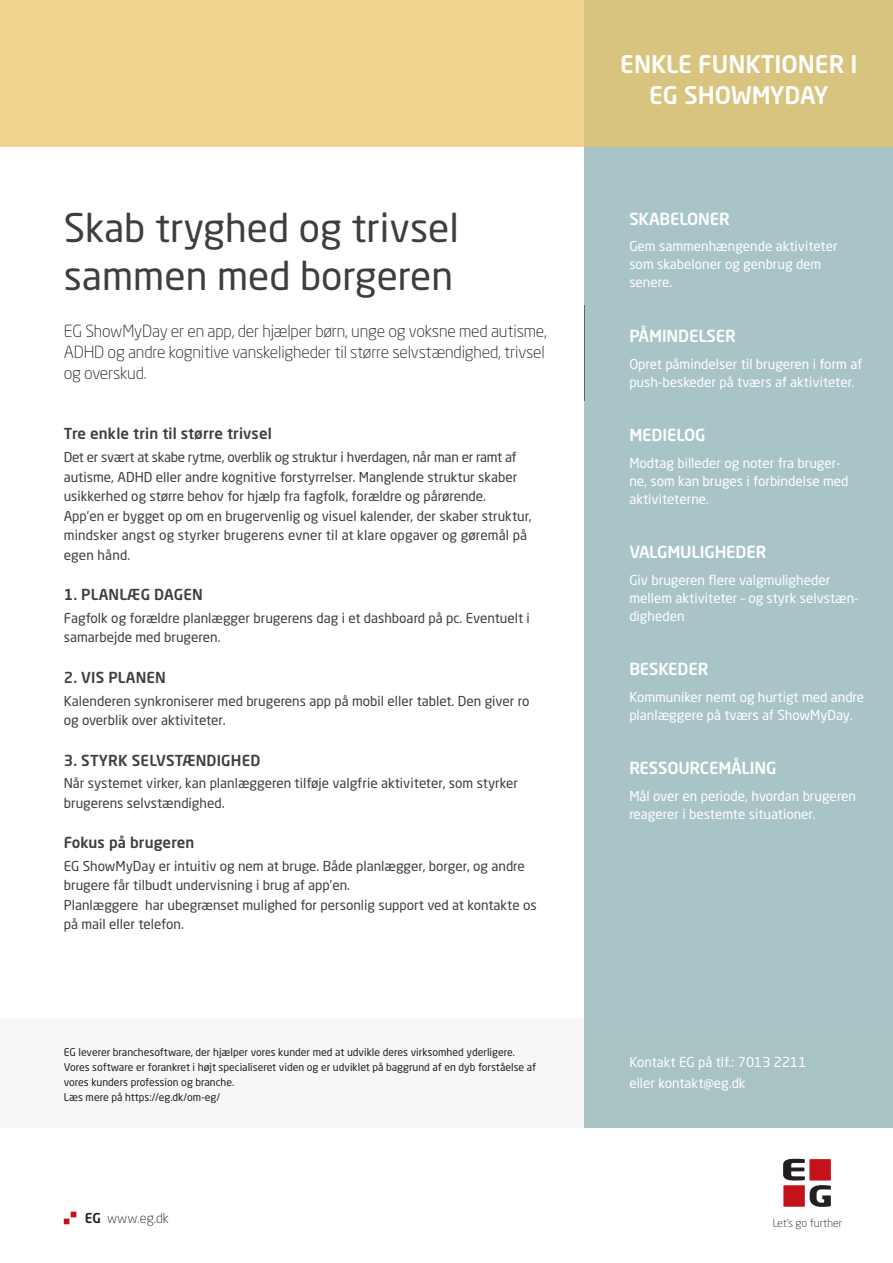
<style>
.page{position:relative;width:893px;height:1263px;background:#fff}
.page>*{position:absolute;margin:0;border:0;box-sizing:border-box;transform-origin:0 0}
.Overskrift{font:39px/48px "Neo Sans Std";color:#3e3e3f}
.t1{font:500 24px "Neo Sans Std";color:#fff}
.Manchet{font:300 16.5px/21px "Neo Sans Std";letter-spacing:-.01em;color:#231f20}
.Fordele{font:500 16.5px "Neo Sans Std";letter-spacing:-.01em;color:#fff}
.Mellemrubrik{font:500 15px "Neo Sans Std";letter-spacing:.01em;color:#3e3e3f}
.Brødtekst_Light{font:13.5px/19.5px "Neo Sans Std";color:#3e3e3f}
.Fordele_brød{font:13.5px/18px "Neo Sans Std";color:#fff}
.t2{font:300 13.5px "Neo Sans Std";color:#231f20}
.t3{font:300 11.1px "Neo Sans Std";color:#231f20}
.t4{font:10.5px/15px "Neo Sans Std";color:#231f20}
.s1{font-weight:500}
</style>
<div class="page">
<div style="left:0;top:1019px;width:893px;height:108px;background:#f3f3f2"></div>
<div style="left:585px;top:0;width:308px;height:1127px;background:#a8c4c6"></div>
<svg style="left:783px;top:1159px;width:48px;height:48px"></svg>
<div style="left:0;top:0;width:893px;height:146px;background:linear-gradient(to right,#f8d993,#d7c47f)"></div>
<svg style="left:64px;top:1211px;width:12px;height:13px"></svg>
<p class="Overskrift" style="left:64px;top:203px;width:397px">Skab tryghed og trivsel sammen med borgeren</p>
<p class="Manchet" style="left:64px;top:321px;width:485px">EG ShowMyDay er en app, der hjælper børn, unge og voksne med autisme,<br>ADHD og andre kognitive vanskeligheder til større selvstændighed, trivsel og overskud.</p>
<p class="Mellemrubrik" style="left:64px;top:424px;width:210px">Tre enkle trin til større trivsel</p>
<p class="Brødtekst_Light" style="left:64px;top:447px;width:455px;text-align:justify">Det er svært at skabe rytme, overblik og struktur i hverdagen, når man er ramt af autisme, ADHD eller andre kognitive forstyrrelser. Manglende struktur skaber usikkerhed og større behov for hjælp fra fagfolk, forældre og pårørende.</p>
<p class="Brødtekst_Light" style="left:64px;top:506px;width:469px">App’en er bygget op om en brugervenlig og visuel kalender, der skaber struktur, mindsker angst og styrker brugerens evner til at klare opgaver og gøremål på egen hånd.</p>
<p class="Mellemrubrik" style="left:64px;top:585px;width:141px">1. PLANLÆG DAGEN</p>
<p class="Brødtekst_Light" style="left:64px;top:608px;width:468px">Fagfolk og forældre planlægger brugerens dag i et dashboard på pc. Eventuelt i samarbejde med brugeren.</p>
<p class="Mellemrubrik" style="left:64px;top:668px;width:104px">2. VIS PLANEN</p>
<p class="Brødtekst_Light" style="left:64px;top:691px;width:467px">Kalenderen synkroniserer med brugerens app på mobil eller tablet. Den giver ro og overblik over aktiviteter.</p>
<p class="Mellemrubrik" style="left:64px;top:750px;width:198px">3. STYRK SELVSTÆNDIGHED</p>
<p class="Brødtekst_Light" style="left:64px;top:773px;width:456px">Når systemet virker, kan planlæggeren tilføje valgfrie aktiviteter, som styrker brugerens selvstændighed.</p>
<p class="Mellemrubrik" style="left:64px;top:833px;width:132px">Fokus på brugeren</p>
<p class="Brødtekst_Light" style="left:64px;top:856px;width:463px">EG ShowMyDay er intuitiv og nem at bruge. Både planlægger, borger, og andre brugere får tilbudt undervisning i brug af app’en.</p>
<p class="Brødtekst_Light" style="left:64px;top:895px;width:474px">Planlæggere har ubegrænset mulighed for personlig support ved at kontakte os på mail eller telefon.</p>
<p class="t4" style="left:64px;top:1044px;width:453px">EG leverer branchesoftware, der hjælper vores kunder med at udvikle deres virksomhed yderligere.</p>
<p class="t4" style="left:64px;top:1059px;width:474px">Vores software er forankret i højt specialiseret viden og er udviklet på baggrund af en dyb forståelse af vores kunders profession og branche.</p>
<p class="t4" style="left:64px;top:1089px;width:158px">Læs mere på https://eg.dk/om-eg/</p>
<p class="t2" style="left:85px;top:1210px;width:86px"><span class="s1">EG</span> www.eg.dk</p>
<p class="t1" style="left:620px;top:49px;width:239px">ENKLE FUNKTIONER I</p>
<p class="t1" style="left:649px;top:80px;width:181px">EG SHOWMYDAY</p>
<p class="Fordele" style="left:629px;top:208px;width:102px">SKABELONER</p>
<p class="Fordele_brød" style="left:629px;top:237px;width:210px">Gem sammenhængende aktiviteter som skabeloner og genbrug dem senere.</p>
<p class="Fordele" style="left:629px;top:325px;width:108px">PÅMINDELSER</p>
<p class="Fordele_brød" style="left:629px;top:354px;width:234px">Opret påmindelser til brugeren i form af push-beskeder på tværs af aktiviteter.</p>
<p class="Fordele" style="left:629px;top:424px;width:78px">MEDIELOG</p>
<p class="Fordele_brød" style="left:629px;top:453px;width:221px">Modtag billeder og noter fra bruger&shy;ne, som kan bruges i forbindelse med aktiviteterne.</p>
<p class="Fordele" style="left:629px;top:541px;width:139px">VALGMULIGHEDER</p>
<p class="Fordele_brød" style="left:629px;top:570px;width:231px">Giv brugeren flere valgmuligheder mellem aktiviteter – og styrk selvstæn&shy;digheden</p>
<p class="Fordele" style="left:629px;top:658px;width:81px">BESKEDER</p>
<p class="Fordele_brød" style="left:629px;top:687px;width:236px">Kommuniker nemt og hurtigt med andre planlæggere på tværs af ShowMyDay.</p>
<p class="Fordele" style="left:629px;top:758px;width:149px">RESSOURCEMÅLING</p>
<p class="Fordele_brød" style="left:629px;top:786px;width:228px">Mål over en periode, hvordan brugeren reagerer i bestemte situationer.</p>
<p class="Fordele_brød" style="left:629px;top:1051px;width:179px;line-height:21px">Kontakt EG på tlf.: 7013 2211 eller kontakt@eg.dk</p>
<p class="t3" style="left:772px;top:1217px;width:72px">Let’s go further</p>
</div>
